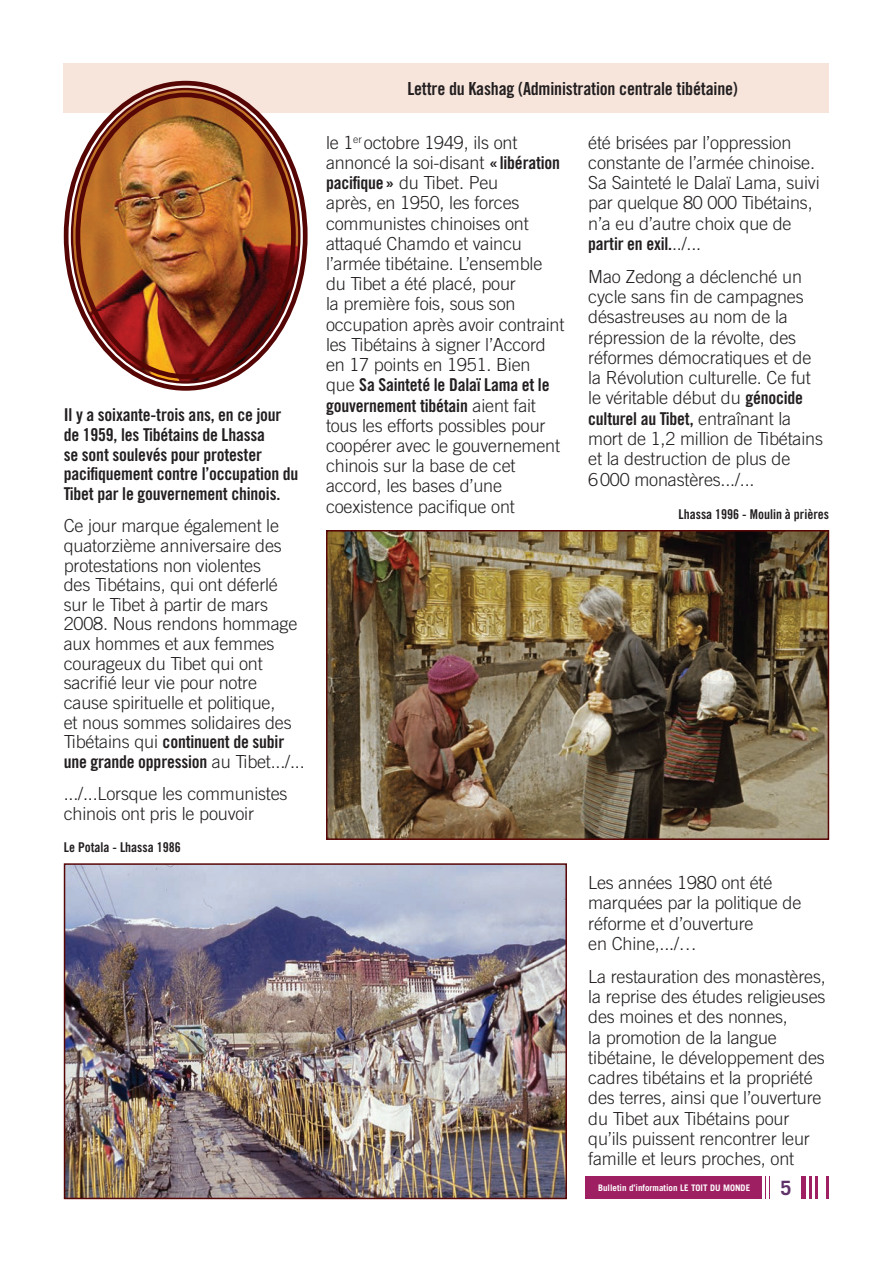
<style>
.page{position:relative;width:893px;height:1263px;background:#fff}
.page>*{position:absolute;margin:0;border:0;box-sizing:border-box;transform-origin:0 0}
.t1{font:700 19.65px "Trade Gothic";color:#603169}
.t2{font:300 18px/20.2px "Trade Gothic";letter-spacing:-.01em;color:#231f20}
.Chapeau_noir{font:18px "Trade Gothic Bold Cond Twenty";letter-spacing:-.01em;color:#231f20}
.t3{font:17.7px/19.6px "Trade Gothic Bold Cond Twenty";letter-spacing:-.01em;color:#231f20}
.legende{font:13.5px "Trade Gothic Bold Cond Twenty";color:#231f20}
.t4{font:700 9px "Trade Gothic";color:#fff}
.s1{font-family:"Trade Gothic";font-weight:300;font-size:18px}
.s2{font-family:"Trade Gothic Bold Cond Twenty";font-weight:400;font-size:17.7px}
</style>
<div class="page">
<div style="left:585px;top:1176px;width:244px;height:23px;background:#9f1f63"></div>
<div style="left:819px;top:1174px;width:7px;height:27px;background:#fff"></div>
<hr style="left:766px;top:1174px;width:2px;height:27px;background:#fff">
<hr style="left:806px;top:1174px;width:3px;height:27px;background:#fff">
<hr style="left:763px;top:1174px;width:2px;height:27px;background:#fff">
<hr style="left:812px;top:1174px;width:2px;height:27px;background:#fff">
<div style="left:771px;top:1174px;width:30px;height:27px;background:#fff"></div>
<div style="left:64px;top:64px;width:765px;height:49px;background:#f7e5dc"></div>
<img style="left:67px;top:866px;width:497px;height:330px">
<div style="left:64px;top:863px;width:503px;height:336px;border:2px solid #570606"></div>
<img style="left:72px;top:89px;width:227px;height:293px">
<div style="left:76px;top:93px;width:220px;height:286px;border:5px solid #570606;border-radius:50%"></div>
<img style="left:329px;top:533px;width:497px;height:304px">
<div style="left:326px;top:530px;width:503px;height:310px;border:2px solid #570606"></div>
<p class="t3" style="left:64px;top:405px;width:236px">Il y a soixante-trois ans, en ce jour de 1959, les Tibétains de Lhassa<br>se sont soulevés pour protester pacifiquement contre l’occupation du Tibet par le gouvernement chinois.</p>
<p class="t2" style="left:64px;top:516px;width:235px;line-height:19.6px">Ce jour marque également le quatorzième anniversaire des protestations non violentes<br>des Tibétains, qui ont déferlé sur le Tibet à partir de mars<br>2008. Nous rendons hommage aux hommes et aux femmes courageux du Tibet qui ont sacrifié leur vie pour notre cause spirituelle et politique,<br>et nous sommes solidaires des</p>
<p class="t3" style="left:64px;top:732px;width:242px"><span class="s1">Tibétains qui</span> continuent de subir une grande oppression <span class="s1">au Tibet.../...</span></p>
<p class="t2" style="left:64px;top:784px;width:225px;line-height:19.6px">.../...Lorsque les communistes chinois ont pris le pouvoir</p>
<p class="legende" style="left:64px;top:839px;width:118px">Le Potala - Lhassa 1986</p>
<p class="Chapeau_noir" style="left:407px;top:78px;width:332px">Lettre du Kashag (Administration centrale tibétaine)</p>
<p class="t2" style="left:326px;top:132px;width:240px">le 1<sup>er</sup> octobre 1949, ils ont annoncé la soi-disant <span class="s2">«libération pacifique»</span> du Tibet. Peu<br>après, en 1950, les forces communistes chinoises ont attaqué Chamdo et vaincu l’armée tibétaine. L’ensemble du Tibet a été placé, pour<br>la première fois, sous son occupation après avoir contraint les Tibétains à signer l’Accord en 17 points en 1951. Bien</p>
<p class="t3" style="left:326px;top:375px;width:225px;line-height:20.2px"><span class="s1">que</span> Sa Sainteté le Dalaï Lama et le gouvernement tibétain <span class="s1">aient fait</span></p>
<p class="t2" style="left:326px;top:415px;width:235px">tous les efforts possibles pour coopérer avec le gouvernement chinois sur la base de cet accord, les bases d’une coexistence pacifique ont</p>
<p class="t2" style="left:588px;top:132px;width:233px">été brisées par l’oppression constante de l’armée chinoise.<br>Sa Sainteté le Dalaï Lama, suivi par quelque 80 000 Tibétains, n’a eu d’autre choix que de</p>
<p class="t3" style="left:588px;top:234px;width:114px">partir en exil.<span class="s1">../...</span></p>
<p class="t2" style="left:588px;top:266px;width:225px">Mao Zedong a déclenché un cycle sans fin de campagnes désastreuses au nom de la répression de la révolte, des réformes démocratiques et de la Révolution culturelle. Ce fut le véritable début du <span class="s2">génocide</span></p>
<p class="t3" style="left:588px;top:408px;width:204px">culturel au Tibet, <span class="s1">entraînant la</span></p>
<p class="t2" style="left:588px;top:428px;width:236px">mort de 1,2 million de Tibétains et la destruction de plus de<br>6000 monastères.../...</p>
<p class="legende" style="left:679px;top:506px;width:152px">Lhassa 1996 - Moulin à prières</p>
<p class="t2" style="left:588px;top:872px;width:215px">Les années 1980 ont été marquées par la politique de réforme et d’ouverture<br>en Chine,.../…</p>
<p class="t2" style="left:588px;top:966px;width:239px">La restauration des monastères, la reprise des études religieuses des moines et des nonnes,<br>la promotion de la langue tibétaine, le développement des cadres tibétains et la propriété des terres, ainsi que l’ouverture du Tibet aux Tibétains pour qu’ils puissent rencontrer leur famille et leurs proches, ont</p>
<p class="t4" style="left:598px;top:1182px;width:154px">Bulletin d’information LE TOIT DU MONDE</p>
<p class="t1" style="left:780px;top:1176px;width:12px">5</p>
</div>
